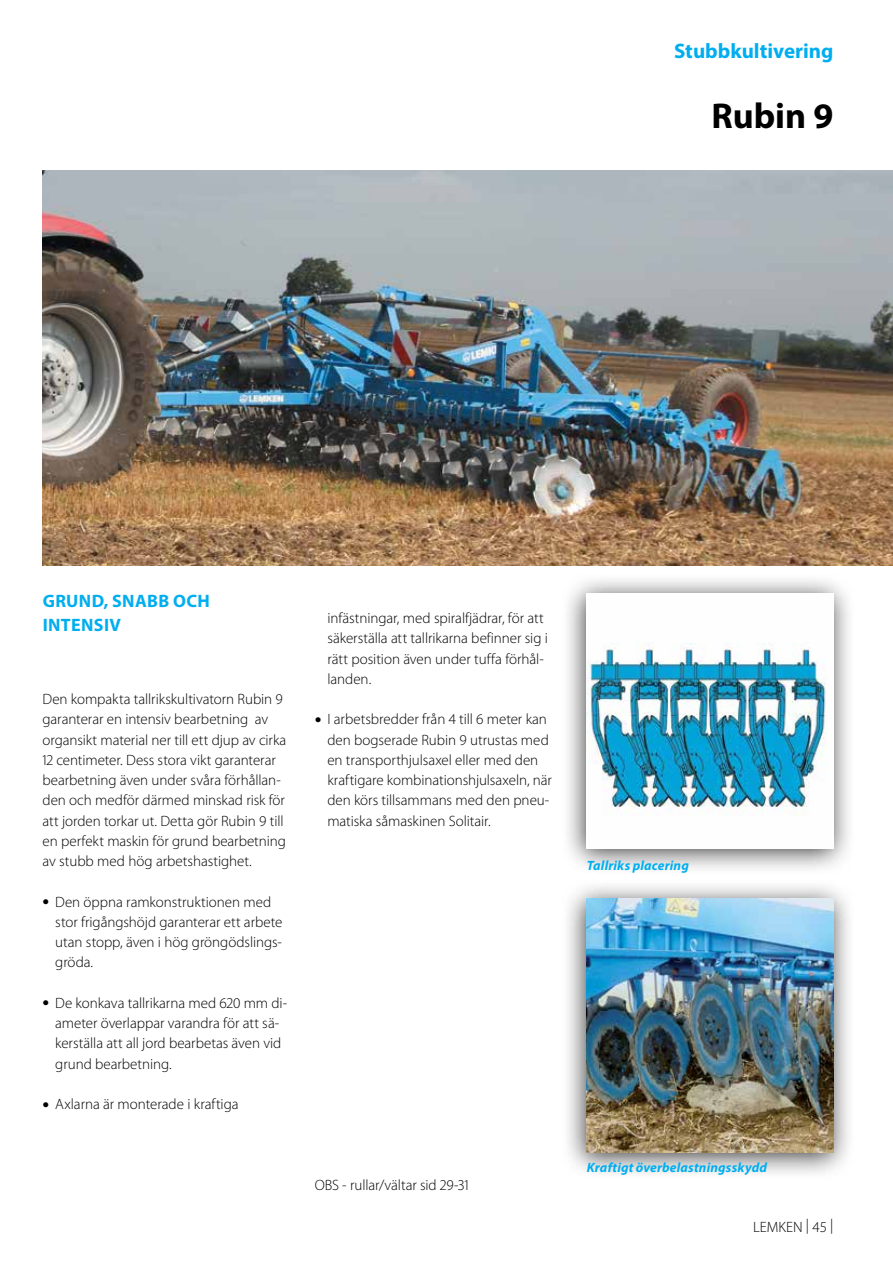
<style>
.page{position:relative;width:893px;height:1263px;background:#fff}
.page>*{position:absolute;margin:0;border:0;box-sizing:border-box;transform-origin:0 0}
.t1{font:700 36px "Myriad Pro";color:#000}
.t2{font:700 21px "Myriad Pro";color:#00aeef}
.t3{font:700 18px/24px "Myriad Pro";letter-spacing:.02em;color:#00aeef}
.t4{font:300 15px/20.2px "Myriad Pro";letter-spacing:-.005em;color:#000}
.t5{font:italic 700 13.5px "Myriad Pro";letter-spacing:.01em;color:#00aeef}
.s1{font-weight:400;font-size:24px}
</style>
<div class="page">
<div style="left:561px;top:878px;width:294px;height:302px;background:#000;opacity:.75"></div>
<img style="left:587px;top:899px;width:246px;height:253px">
<img style="left:43px;top:170px;width:850px;height:396px">
<div style="left:561px;top:573px;width:294px;height:303px;background:#000;opacity:.75"></div>
<img style="left:587px;top:593px;width:246px;height:255px">
<h2 class="t2" style="left:674px;top:38px;width:161px">Stubbkultivering</h2>
<h1 class="t1" style="left:711px;top:92px;width:124px">Rubin 9</h1>
<p class="t3" style="left:43px;top:588px;width:169px">GRUND, SNABB OCH<br>INTENSIV</p>
<p class="t4" style="left:43px;top:689px;width:245px">Den kompakta tallrikskultivatorn Rubin 9 garanterar en intensiv bearbetning av organsikt material ner till ett djup av cirka 12 centimeter. Dess stora vikt garanterar bearbetning även under svåra förhållan&shy;den och medför därmed minskad risk för att jorden torkar ut. Detta gör Rubin 9 till en perfekt maskin för grund bearbetning av stubb med hög arbetshastighet.</p>
<p class="t4" style="left:55px;top:891px;width:229px;text-indent:-13px"><span class="s1">•</span> Den öppna ramkonstruktionen med stor frigångshöjd garanterar ett arbete utan stopp, även i hög gröngödslings&shy;gröda.</p>
<p class="t4" style="left:55px;top:993px;width:234px;text-indent:-13px"><span class="s1">•</span> De konkava tallrikarna med 620 mm di&shy;ameter överlappar varandra för att sä&shy;kerställa att all jord bearbetas även vid grund bearbetning.</p>
<p class="t4" style="left:43px;top:1094px;width:198px"><span class="s1">•</span> Axlarna är monterade i kraftiga</p>
<p class="t4" style="left:327px;top:608px;width:222px">infästningar, med spiralfjädrar, för att säkerställa att tallrikarna befinner sig i rätt position även under tuffa förhål&shy;landen.</p>
<p class="t4" style="left:327px;top:709px;width:226px;text-indent:-13px"><span class="s1">•</span> I arbetsbredder från 4 till 6 meter kan den bogserade Rubin 9 utrustas med en transporthjulsaxel eller med den kraftigare kombinationshjulsaxeln, när den körs tillsammans med den pneu&shy;matiska såmaskinen Solitair.</p>
<p class="t4" style="left:315px;top:1175px;width:156px">OBS - rullar/vältar sid 29-31</p>
<p class="t5" style="left:587px;top:856px;width:104px">Tallriks placering</p>
<p class="t5" style="left:587px;top:1159px;width:182px">Kraftigt överbelastningsskydd</p>
<p class="t4" style="left:753px;top:1216px;width:82px">LEMKEN | 45 |</p>
</div>
